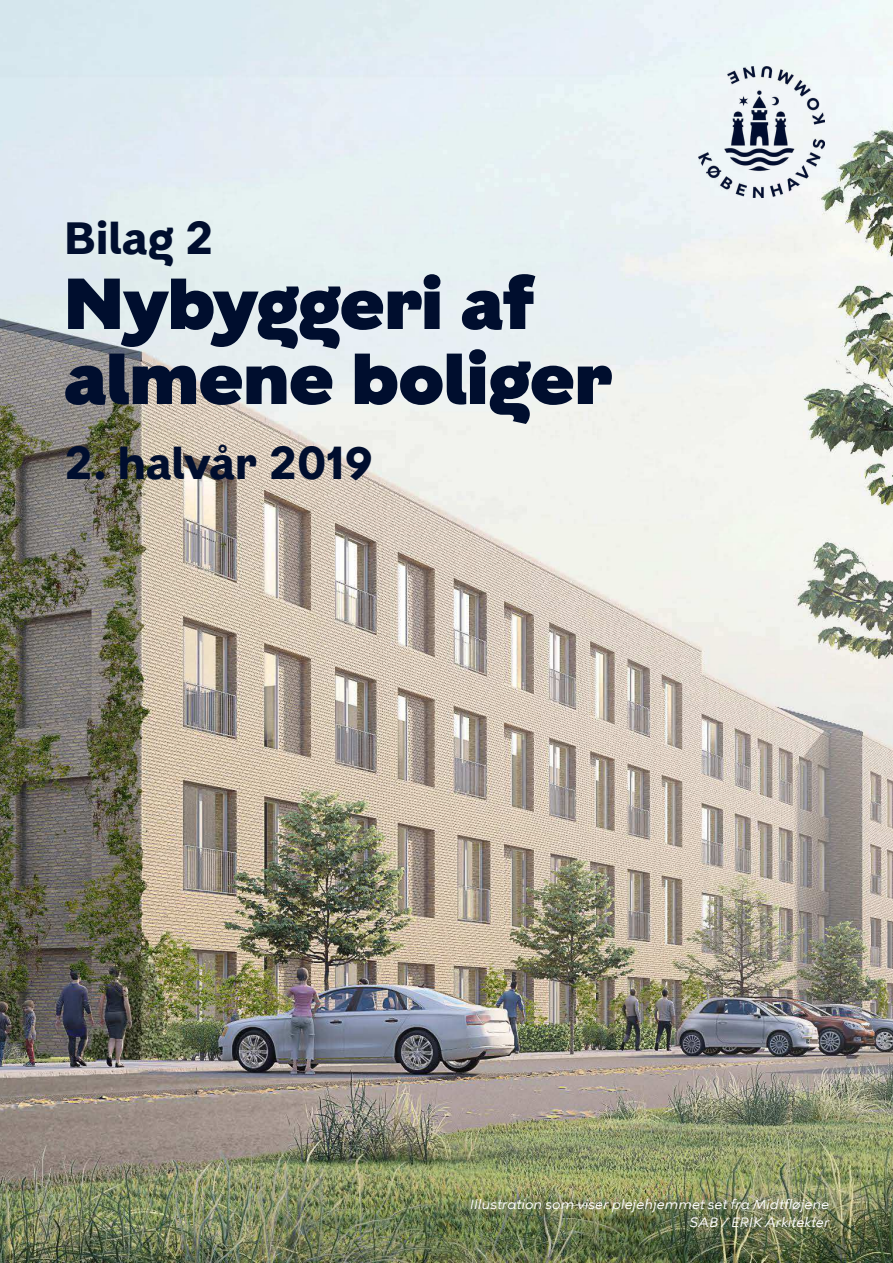
<style>
.page{position:relative;width:893px;height:1263px;background:#fff}
.page>*{position:absolute;margin:0;border:0;box-sizing:border-box;transform-origin:0 0}
.t1{font:900 72px/75px "KBH";letter-spacing:-.005em;color:#000e2e}
.t2{font:700 45px "KBH";letter-spacing:-.005em;color:#000e2e}
.t3{font:italic 13.5px/18px "KBH Tekst";color:#fff;text-align:right}
</style>
<div class="page">
<img style="left:0;top:0;width:893px;height:1263px">
<img style="left:699px;top:66px;width:125px;height:131px">
<h2 class="t2" style="left:64px;top:219px;width:152px">Bilag 2</h2>
<h1 class="t1" style="left:64px;top:268px;width:550px">Nybyggeri af almene boliger</h1>
<h2 class="t2" style="left:64px;top:444px;width:311px">2. halvår 2019</h2>
<p class="t3" style="left:470px;top:1195px;width:361px">Illustration som viser plejehjemmet set fra Midtfløjene<br>SAB / ERIK Arkitekter</p>
</div>
